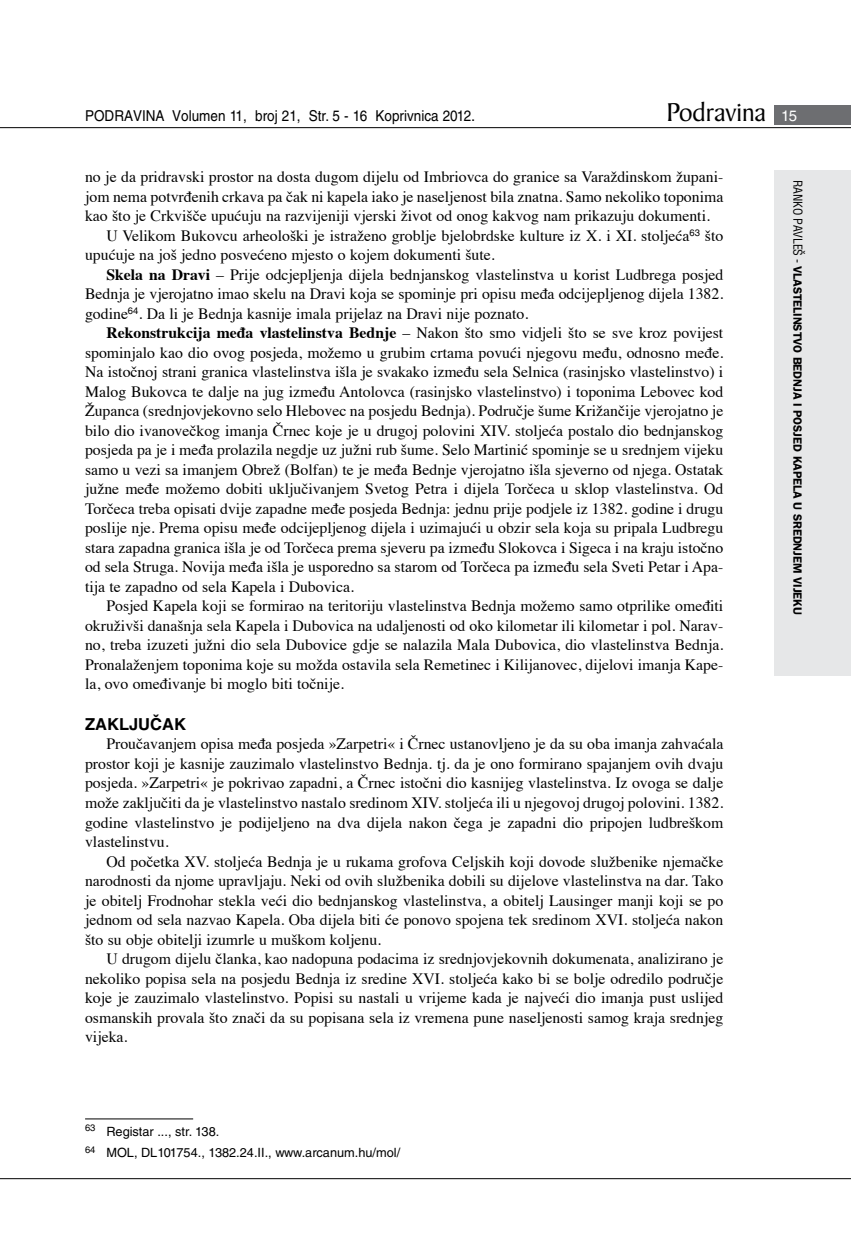
<style>
.page{position:relative;width:851px;height:1234px;background:#fff}
.page>*{position:absolute;margin:0;border:0;box-sizing:border-box;transform-origin:0 0}
.t1{font:27.6px "Baker Signet BT";color:#000}
.t2{font:700 16.5px "Helvetica LT Skin 29";color:#000}
.t3{font:15.75px/19.5px "Times";color:#000;text-align:justify}
.t4{font:15px "Helvetica LT Skin 29";color:#000;scale:.9 1}
.t5{font:12.75px/21.3px "Helvetica LT Skin 29";color:#000}
.t6{font:600 12px "ITC Franklin Gothic Skin 29";letter-spacing:-.005em;color:#000}
.s1{font-family:"Helvetica LT Skin 29";font-size:15px;color:#fff}
.s2{font-weight:700}
.s3{font-family:"Helvetica LT Skin 29";font-weight:400;font-stretch:condensed}
</style>
<div class="page">
<div style="left:774px;top:170px;width:76px;height:505px;background:#e6e7e8"></div>
<div style="left:774px;top:105px;width:76px;height:19px;background:#6d6e71"></div>
<hr style="left:0;top:127px;width:850px;height:1px;background:#000">
<hr style="left:0;top:1177px;width:850px;height:1px;background:#000">
<hr style="left:85px;top:1118px;width:108px;height:1px;background:#000">
<p class="t4" style="left:85px;top:107px;width:435px">PODRAVINA Volumen 11, broj 21, Str. 5 - 16 Koprivnica 2012.</p>
<h1 class="t1" style="left:666px;top:95px;width:132px">Podravina <span class="s1">15</span></h1>
<p class="t3" style="left:85px;top:166px;width:639px">no je da pridravski prostor na dosta dugom dijelu od Imbriovca do granice sa Varaždinskom župani-</p>
<p class="t3" style="left:85px;top:185px;width:639px">jom nema potvrđenih crkava pa čak ni kapela iako je naseljenost bila znatna. Samo nekoliko toponima</p>
<p class="t3" style="left:85px;top:204px;width:626px">kao što je Crkvišče upućuju na razvijeniji vjerski život od onog kakvog nam prikazuju dokumenti.</p>
<p class="t3" style="left:106px;top:224px;width:618px">U Velikom Bukovcu arheološki je istraženo groblje bjelobrdske kulture iz X. i XI. stoljeća<sup>63</sup> što</p>
<p class="t3" style="left:85px;top:244px;width:411px">upućuje na još jedno posvećeno mjesto o kojem dokumenti šute.</p>
<p class="t3" style="left:106px;top:263px;width:618px"><span class="s2">Skela na Dravi</span> – Prije odcjepljenja dijela bednjanskog vlastelinstva u korist Ludbrega posjed</p>
<p class="t3" style="left:85px;top:282px;width:639px">Bednja je vjerojatno imao skelu na Dravi koja se spominje pri opisu međa odcijepljenog dijela 1382.</p>
<p class="t3" style="left:85px;top:302px;width:444px">godine<sup>64</sup>. Da li je Bednja kasnije imala prijelaz na Dravi nije poznato.</p>
<p class="t3" style="left:106px;top:322px;width:618px"><span class="s2">Rekonstrukcija međa vlastelinstva Bednje</span> – Nakon što smo vidjeli što se sve kroz povijest</p>
<p class="t3" style="left:85px;top:341px;width:639px">spominjalo kao dio ovog posjeda, možemo u grubim crtama povući njegovu među, odnosno međe.</p>
<p class="t3" style="left:85px;top:360px;width:639px">Na istočnoj strani granica vlastelinstva išla je svakako između sela Selnica (rasinjsko vlastelinstvo) i</p>
<p class="t3" style="left:85px;top:380px;width:639px">Malog Bukovca te dalje na jug između Antolovca (rasinjsko vlastelinstvo) i toponima Lebovec kod</p>
<p class="t3" style="left:85px;top:399px;width:639px">Županca (srednjovjekovno selo Hlebovec na posjedu Bednja). Područje šume Križančije vjerojatno je</p>
<p class="t3" style="left:85px;top:419px;width:639px">bilo dio ivanovečkog imanja Črnec koje je u drugoj polovini XIV. stoljeća postalo dio bednjanskog</p>
<p class="t3" style="left:85px;top:438px;width:639px">posjeda pa je i međa prolazila negdje uz južni rub šume. Selo Martinić spominje se u srednjem vijeku</p>
<p class="t3" style="left:85px;top:458px;width:639px">samo u vezi sa imanjem Obrež (Bolfan) te je međa Bednje vjerojatno išla sjeverno od njega. Ostatak</p>
<p class="t3" style="left:85px;top:477px;width:639px">južne međe možemo dobiti uključivanjem Svetog Petra i dijela Torčeca u sklop vlastelinstva. Od</p>
<p class="t3" style="left:85px;top:497px;width:639px">Torčeca treba opisati dvije zapadne međe posjeda Bednja: jednu prije podjele iz 1382. godine i drugu</p>
<p class="t3" style="left:85px;top:516px;width:639px">poslije nje. Prema opisu međe odcijepljenog dijela i uzimajući u obzir sela koja su pripala Ludbregu</p>
<p class="t3" style="left:85px;top:536px;width:639px">stara zapadna granica išla je od Torčeca prema sjeveru pa između Slokovca i Sigeca i na kraju istočno</p>
<p class="t3" style="left:85px;top:555px;width:639px">od sela Struga. Novija međa išla je usporedno sa starom od Torčeca pa između sela Sveti Petar i Apa-</p>
<p class="t3" style="left:85px;top:575px;width:270px">tija te zapadno od sela Kapela i Dubovica.</p>
<p class="t3" style="left:106px;top:594px;width:618px">Posjed Kapela koji se formirao na teritoriju vlastelinstva Bednja možemo samo otprilike omeđiti</p>
<p class="t3" style="left:85px;top:614px;width:639px">okruživši današnja sela Kapela i Dubovica na udaljenosti od oko kilometar ili kilometar i pol. Narav-</p>
<p class="t3" style="left:85px;top:633px;width:639px">no, treba izuzeti južni dio sela Dubovice gdje se nalazila Mala Dubovica, dio vlastelinstva Bednja.</p>
<p class="t3" style="left:85px;top:653px;width:639px">Pronalaženjem toponima koje su možda ostavila sela Remetinec i Kilijanovec, dijelovi imanja Kape-</p>
<p class="t3" style="left:85px;top:672px;width:260px">la, ovo omeđivanje bi moglo biti točnije.</p>
<p class="t2" style="left:85px;top:714px;width:102px">ZAKLJUČAK</p>
<p class="t3" style="left:85px;top:733px;width:639px;text-indent:21px">Proučavanjem opisa međa posjeda »Zarpetri« i Črnec ustanovljeno je da su oba imanja zahvaćala prostor koji je kasnije zauzimalo vlastelinstvo Bednja. tj. da je ono formirano spajanjem ovih dvaju posjeda. »Zarpetri« je pokrivao zapadni, a Črnec istočni dio kasnijeg vlastelinstva. Iz ovoga se dalje može zaključiti da je vlastelinstvo nastalo sredinom XIV. stoljeća ili u njegovoj drugoj polovini. 1382. godine vlastelinstvo je podijeljeno na dva dijela nakon čega je zapadni dio pripojen ludbreškom vlastelinstvu.</p>
<p class="t3" style="left:85px;top:849px;width:639px;text-indent:21px">Od početka XV. stoljeća Bednja je u rukama grofova Celjskih koji dovode službenike njemačke narodnosti da njome upravljaju. Neki od ovih službenika dobili su dijelove vlastelinstva na dar. Tako je obitelj Frodnohar stekla veći dio bednjanskog vlastelinstva, a obitelj Lausinger manji koji se po jednom od sela nazvao Kapela. Oba dijela biti će ponovo spojena tek sredinom XVI. stoljeća nakon što su obje obitelji izumrle u muškom koljenu.</p>
<p class="t3" style="left:85px;top:947px;width:639px;text-indent:21px">U drugom dijelu članka, kao nadopuna podacima iz srednjovjekovnih dokumenata, analizirano je nekoliko popisa sela na posjedu Bednja iz sredine XVI. stoljeća kako bi se bolje odredilo područje koje je zauzimalo vlastelinstvo. Popisi su nastali u vrijeme kada je najveći dio imanja pust uslijed osmanskih provala što znači da su popisana sela iz vremena pune naseljenosti samog kraja srednjeg vijeka.</p>
<p class="t5" style="left:85px;top:1120px;width:316px"><sup>63</sup> Registar ..., str. 138.<br><sup>64</sup> MOL, DL101754., 1382.24.II., www.arcanum.hu/mol/</p>
<p class="t6" style="left:804px;top:180px;width:436px;rotate:90deg"><span class="s3">RANKO PAVLEŠ -</span> VLASTELINSTVO BEDNJA I POSJED KAPELA U SREDNJEM VIJEKU</p>
</div>
